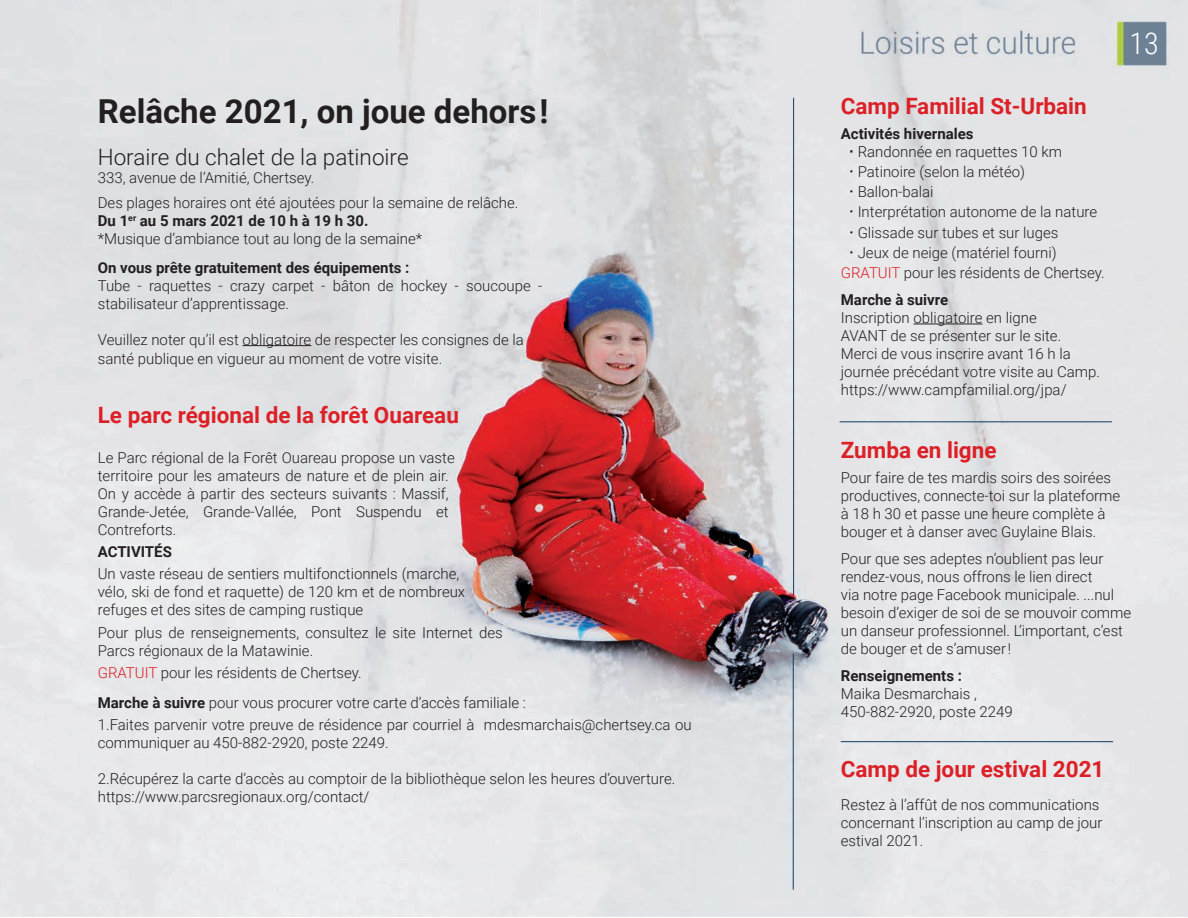
<style>
.page{position:relative;width:1188px;height:918px;background:#fff}
.page>*{position:absolute;margin:0;border:0;box-sizing:border-box;transform-origin:0 0}
.t1{font:700 33px "Roboto";color:#231f20}
.t2{font:300 30px "Roboto Condensed";color:#fff}
.t3{font:700 22.5px "Roboto";color:#dc2027}
.t4{font:300 22.5px "Roboto";color:#231f20}
.t5{font:300 15px/18px "Roboto";color:#231f20}
.t6{font:700 15px "Roboto";color:#231f20}
.s1{font-weight:700}
.s2{color:#dc2027}
</style>
<div class="page">
<img style="left:0;top:0;width:1188px;height:917px">
<img style="left:790px;top:0;width:398px;height:90px">
<hr style="left:793px;top:98px;width:1px;height:497px;background:#103b64">
<hr style="left:242px;top:345px;width:69px;height:1px;background:#231f20">
<hr style="left:914px;top:324px;width:68px;height:1px;background:#231f20">
<hr style="left:840px;top:422px;width:272px;height:1px;background:#103b64">
<hr style="left:841px;top:741px;width:272px;height:1px;background:#103b64">
<hr style="left:793px;top:653px;width:1px;height:237px;background:#103b64">
<h1 class="t1" style="left:98px;top:88px;width:452px">Relâche 2021, on joue dehors!</h1>
<h3 class="t4" style="left:98px;top:141px;width:312px">Horaire du chalet de la patinoire</h3>
<p class="t5" style="left:98px;top:164px;width:422px;line-height:25.5px">333, avenue de l’Amitié, Chertsey.<br>Des plages horaires ont été ajoutées pour la semaine de relâche.</p>
<p class="t5" style="left:98px;top:211px;width:326px"><span class="s1">Du 1</span><sup>er</sup> <span class="s1">au 5 mars 2021 de 10 h à 19 h 30. </span>*Musique d’ambiance tout au long de la semaine*</p>
<p class="t6" style="left:98px;top:257px;width:313px">On vous prête gratuitement des équipements :</p>
<p class="t5" style="left:98px;top:276px;width:446px">Tube - raquettes - crazy carpet - bâton de hockey - soucoupe - stabilisateur d’apprentissage.</p>
<p class="t5" style="left:98px;top:329px;width:428px;line-height:19.5px">Veuillez noter qu’il est obligatoire de respecter les consignes de la santé publique en vigueur au moment de votre visite.</p>
<h3 class="t3" style="left:98px;top:399px;width:363px">Le parc régional de la forêt Ouareau</h3>
<p class="t5" style="left:98px;top:448px;width:359px">Le Parc régional de la Forêt Ouareau propose un vaste territoire pour les amateurs de nature et de plein air.<br>On y accède à partir des secteurs suivants : Massif, Grande-Jetée, Grande-Vallée, Pont Suspendu et Contreforts.</p>
<p class="t6" style="left:98px;top:541px;width:76px">ACTIVITÉS</p>
<p class="t5" style="left:98px;top:564px;width:369px">Un vaste réseau de sentiers multifonctionnels (marche, vélo, ski de fond et raquette) de 120 km et de nombreux refuges et des sites de camping rustique</p>
<p class="t5" style="left:98px;top:623px;width:407px">Pour plus de renseignements, consultez le site Internet des<br>Parcs régionaux de la Matawinie.</p>
<p class="t5" style="left:98px;top:657px;width:430px;line-height:29.7px"><span class="s2">GRATUIT</span> pour les résidents de Chertsey.<br><span class="s1">Marche à suivre</span> pour vous procurer votre carte d’accès familiale :</p>
<p class="t5" style="left:98px;top:715px;width:595px">1.Faites parvenir votre preuve de résidence par courriel à mdesmarchais@chertsey.ca ou communiquer au 450-882-2920, poste 2249.</p>
<p class="t5" style="left:98px;top:769px;width:579px">2.Récupérez la carte d’accès au comptoir de la bibliothèque selon les heures d’ouverture. https://www.parcsregionaux.org/contact/</p>
<h3 class="t3" style="left:841px;top:90px;width:248px">Camp Familial St-Urbain</h3>
<p class="t6" style="left:841px;top:123px;width:134px">Activités hivernales</p>
<p class="t5" style="left:858px;top:142px;width:206px">Randonnée en raquettes 10 km</p>
<p class="t5" style="left:858px;top:162px;width:169px">Patinoire (selon la météo)</p>
<p class="t5" style="left:858px;top:182px;width:77px">Ballon-balai</p>
<p class="t5" style="left:858px;top:203px;width:241px">Interprétation autonome de la nature</p>
<p class="t5" style="left:858px;top:223px;width:202px">Glissade sur tubes et sur luges</p>
<p class="t5" style="left:858px;top:243px;width:200px">Jeux de neige (matériel fourni)</p>
<p class="t5" style="left:841px;top:263px;width:265px"><span class="s2">GRATUIT</span> pour les résidents de Chertsey.</p>
<p class="t6" style="left:841px;top:289px;width:109px">Marche à suivre</p>
<p class="t5" style="left:841px;top:308px;width:261px">Inscription obligatoire en ligne<br>AVANT de se présenter sur le site.<br>Merci de vous inscrire avant 16 h la journée précédant votre visite au Camp. https://www.campfamilial.org/jpa/</p>
<h2 class="t2" style="left:1130px;top:23px;width:31px">13</h2>
<h3 class="t3" style="left:841px;top:434px;width:157px">Zumba en ligne</h3>
<p class="t5" style="left:841px;top:468px;width:281px">Pour faire de tes mardis soirs des soiré es productives, connecte-toi sur la plateforme à 18 h 30 et passe une heure complè te à bouger et à danser avec Guylaine Blais.</p>
<p class="t5" style="left:841px;top:549px;width:292px">Pour que ses adeptes n’oublient pas leur rendez-vous, nous offrons le lien direct<br>via notre page Facebook municipale. ...nul besoin d’exiger de soi de se mouvoir comme un danseur professionnel. L’important, c’est de bouger et de s’amuser !</p>
<p class="t6" style="left:841px;top:666px;width:123px">Renseignements :</p>
<p class="t5" style="left:841px;top:684px;width:173px">Maika Desmarchais ,<br>450-882-2920, poste 2249</p>
<h3 class="t3" style="left:841px;top:754px;width:265px">Camp de jour estival 2021</h3>
<p class="t5" style="left:841px;top:795px;width:263px">Restez à l’affût de nos communications concernant l’inscription au camp de jour estival 2021.</p>
</div>
